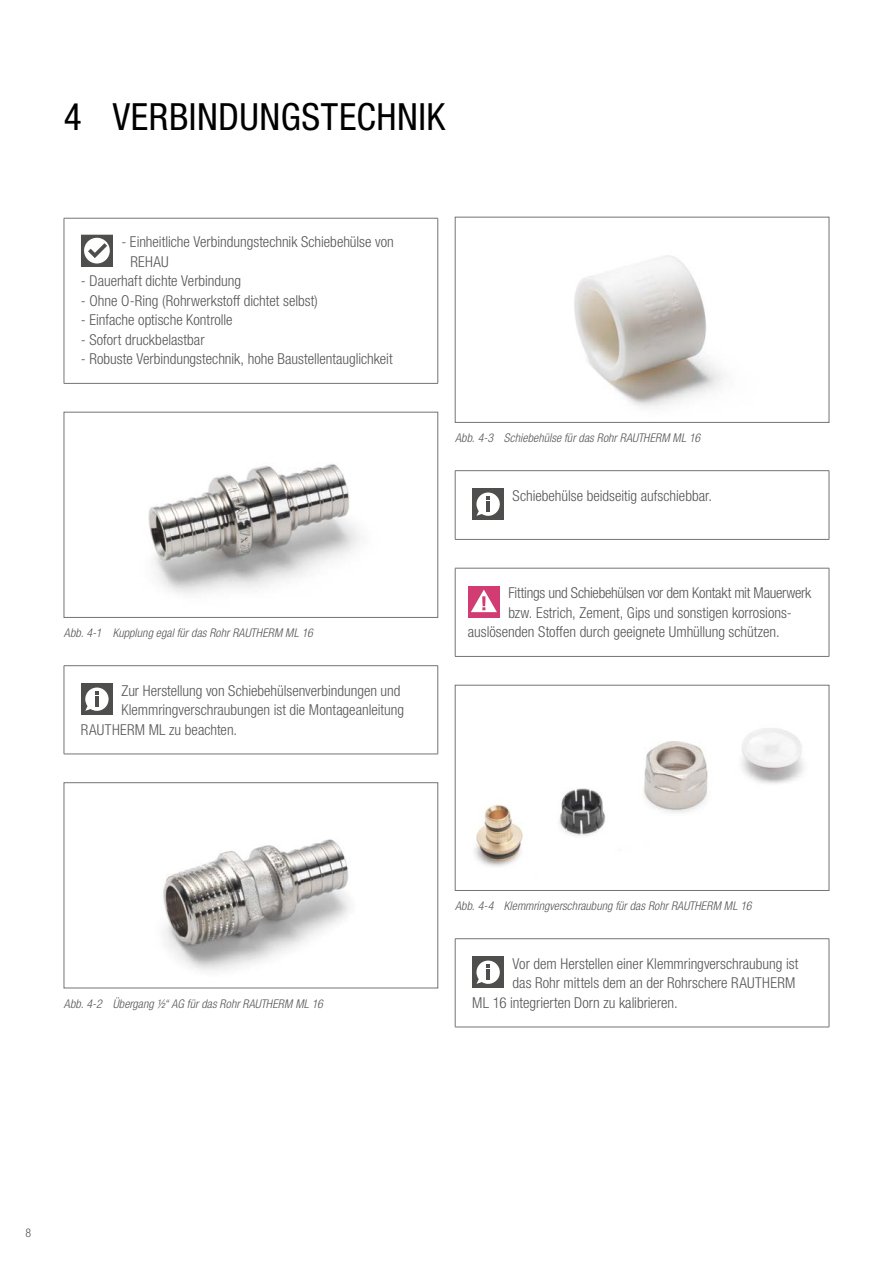
<style>
.page{position:relative;width:893px;height:1263px;background:#fff}
.page>*{position:absolute;margin:0;border:0;box-sizing:border-box;transform-origin:0 0}
.t1{font:condensed 37.5px "Helvetica Neue LTW1 G";letter-spacing:.015em;color:#000}
.Bodytext{font:300 condensed 15px/19.5px "Helvetica Neue LTW1 G";color:#565656}
.Bodytext_headline{font:300 condensed 15px "Helvetica Neue LTW1 G";color:#565656}
.Bodytext_headline-2{font:300 condensed 15px "Helvetica Neue LTW1 G";letter-spacing:-.02em;color:#565656}
.t2{font:italic 300 condensed 12px "Helvetica Neue LTW1 G";letter-spacing:.005em;color:#565656}
.t3{font:300 condensed 12px "Helvetica Neue LTW1 G";color:#565656}
</style>
<div class="page">
<hr style="left:64px;top:218px;width:374px;height:1px;background:#747473">
<hr style="left:64px;top:218px;width:1px;height:165px;background:#747473">
<hr style="left:438px;top:218px;width:1px;height:165px;background:#747473">
<hr style="left:64px;top:383px;width:374px;height:1px;background:#747473">
<svg style="left:81px;top:235px;width:32px;height:32px"></svg>
<img style="left:148px;top:464px;width:212px;height:130px">
<div style="left:64px;top:412px;width:374px;height:206px;border:1px solid #747473"></div>
<hr style="left:64px;top:665px;width:374px;height:1px;background:#747473">
<hr style="left:64px;top:666px;width:1px;height:88px;background:#747473">
<hr style="left:438px;top:666px;width:1px;height:88px;background:#747473">
<hr style="left:64px;top:754px;width:374px;height:1px;background:#747473">
<div style="left:81px;top:683px;width:32px;height:32px;background:#4e4e4d"></div>
<svg style="left:85px;top:687px;width:24px;height:24px"></svg>
<img style="left:163px;top:839px;width:187px;height:132px">
<div style="left:64px;top:782px;width:374px;height:206px;border:1px solid #747473"></div>
<img style="left:574px;top:255px;width:149px;height:153px">
<div style="left:455px;top:217px;width:374px;height:206px;border:1px solid #747473"></div>
<hr style="left:455px;top:470px;width:374px;height:1px;background:#747473">
<hr style="left:455px;top:471px;width:1px;height:68px;background:#747473">
<hr style="left:829px;top:471px;width:1px;height:68px;background:#747473">
<hr style="left:455px;top:539px;width:374px;height:1px;background:#747473">
<div style="left:472px;top:488px;width:32px;height:32px;background:#4e4e4d"></div>
<svg style="left:476px;top:492px;width:24px;height:24px"></svg>
<hr style="left:455px;top:568px;width:374px;height:1px;background:#747473">
<hr style="left:455px;top:568px;width:1px;height:88px;background:#747473">
<hr style="left:829px;top:568px;width:1px;height:88px;background:#747473">
<hr style="left:455px;top:656px;width:374px;height:1px;background:#747473">
<div style="left:468px;top:586px;width:32px;height:32px;background:#d13c73"></div>
<svg style="left:471px;top:589px;width:26px;height:23px"></svg>
<img style="left:474px;top:728px;width:330px;height:139px">
<div style="left:455px;top:685px;width:374px;height:206px;border:1px solid #747473"></div>
<hr style="left:455px;top:938px;width:374px;height:1px;background:#747473">
<hr style="left:455px;top:939px;width:1px;height:88px;background:#747473">
<hr style="left:829px;top:939px;width:1px;height:88px;background:#747473">
<hr style="left:455px;top:1027px;width:374px;height:1px;background:#747473">
<div style="left:472px;top:956px;width:32px;height:32px;background:#4e4e4d"></div>
<svg style="left:476px;top:960px;width:24px;height:24px"></svg>
<p class="t1" style="left:64px;top:95px;width:383px">4 VERBINDUNGSTECHNIK</p>
<p class="Bodytext" style="left:130px;top:232px;width:265px;text-indent:-9px">- Einheitliche Verbindungstechnik Schiebehülse von<br>REHAU</p>
<p class="Bodytext" style="left:81px;top:271px;width:162px">- Dauerhaft dichte Verbindung</p>
<p class="Bodytext" style="left:81px;top:291px;width:238px">- Ohne O-Ring (Rohrwerkstoff dichtet selbst)</p>
<p class="Bodytext" style="left:81px;top:310px;width:153px">- Einfache optische Kontrolle</p>
<p class="Bodytext" style="left:81px;top:330px;width:125px">- Sofort druckbelastbar</p>
<p class="Bodytext" style="left:81px;top:349px;width:313px">- Robuste Verbindungstechnik, hohe Baustellentauglichkeit</p>
<p class="t2" style="left:64px;top:626px;width:251px">Abb. 4-1 Kupplung egal für das Rohr RAUTHERM ML 16</p>
<p class="Bodytext" style="left:121px;top:681px;width:281px">Zur Herstellung von Schiebehülsenverbindungen und</p>
<p class="Bodytext" style="left:121px;top:700px;width:284px">Klemmringverschraubungen ist die Montageanleitung</p>
<p class="Bodytext" style="left:81px;top:720px;width:158px">RAUTHERM ML zu beachten.</p>
<p class="t2" style="left:455px;top:431px;width:247px">Abb. 4-3 Schiebehülse für das Rohr RAUTHERM ML 16</p>
<p class="Bodytext" style="left:513px;top:486px;width:201px">Schiebehülse beidseitig aufschiebbar.</p>
<p class="Bodytext_headline-2" style="left:508px;top:584px;width:305px">Fittings und Schiebehülsen vor dem Kontakt mit Mauerwerk</p>
<p class="Bodytext_headline" style="left:508px;top:603px;width:285px">bzw. Estrich, Zement, Gips und sonstigen korrosions-</p>
<p class="Bodytext_headline" style="left:468px;top:623px;width:313px">auslösenden Stoffen durch geeignete Umhüllung schützen.</p>
<p class="t2" style="left:64px;top:996px;width:261px">Abb. 4-2 Übergang ½“ AG für das Rohr RAUTHERM ML 16</p>
<p class="t2" style="left:455px;top:899px;width:298px">Abb. 4-4 Klemmringverschraubung für das Rohr RAUTHERM ML 16</p>
<p class="Bodytext" style="left:513px;top:954px;width:287px">Vor dem Herstellen einer Klemmringverschraubung ist</p>
<p class="Bodytext" style="left:513px;top:973px;width:284px">das Rohr mittels dem an der Rohrschere RAUTHERM</p>
<p class="Bodytext" style="left:472px;top:993px;width:207px">ML 16 integrierten Dorn zu kalibrieren.</p>
<p class="t3" style="left:26px;top:1226px;width:7px">8</p>
</div>
